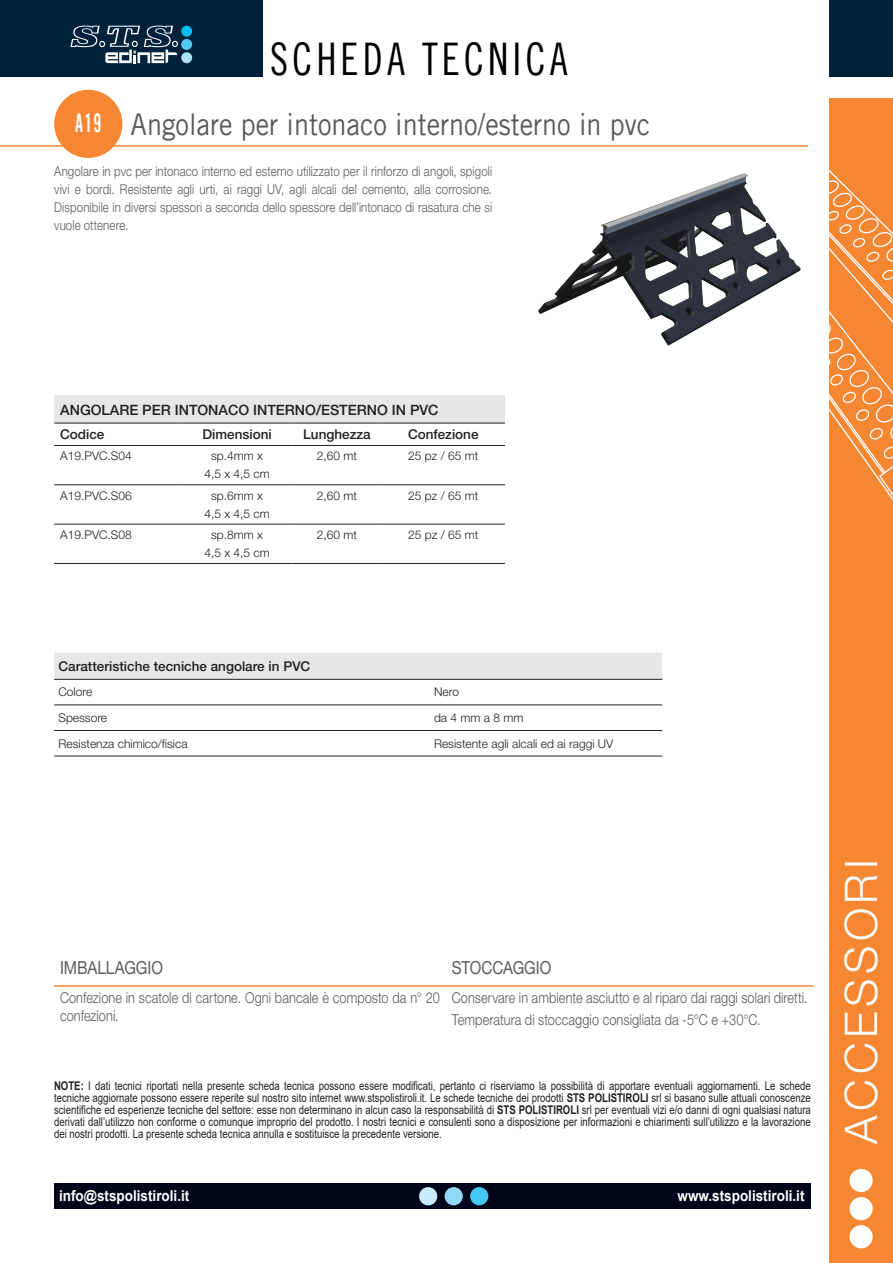
<style>
.page{position:relative;width:893px;height:1263px;background:#fff}
.page>*{position:absolute;margin:0;border:0;box-sizing:border-box;transform-origin:0 0}
.t1{font:45px "Trade Gothic LT Cond Eighteen";letter-spacing:.1em;color:#000001;scale:.9 1}
.t2{font:300 45px "Helvetica Neue LT Std";letter-spacing:.1em;color:#fff}
.ProductTitle{font:30px "Trade Gothic LT";color:#57585a;scale:.9 1}
.t3{font:25.5px "Trade Gothic LT Bold Cond Twenty";color:#fff;scale:.7 1}
.t4{font:18px "Helvetica Neue LT Std";letter-spacing:-.005em;color:#5c5c5f;scale:.85 1}
.BodyCopy{font:300 15px/18px "Helvetica Neue LT Std";letter-spacing:.005em;color:#57585a;scale:.85 1}
.t5{font:700 15px "Arial";color:#fff;scale:.9 1}
.Table_Title{font:500 14.25px "Helvetica Neue LT Std";color:#231f20}
.BodyCopy-2{font:300 13.5px/18px "Helvetica Neue LT Std";letter-spacing:.01em;color:#57585a;text-align:justify;scale:.85 1}
.Table_Header{font:500 13.5px "Helvetica Neue LT Std";color:#231f20}
.t6{font:12px/12px "Arial";color:#231f20;text-align:justify;scale:.8 1}
.Table_BodyCopy{font:300 12px/18px "Helvetica Neue LT Std";color:#231f20;text-align:center}
.s1{font-weight:700}
</style>
<div class="page">
<div style="left:54px;top:1183px;width:757px;height:26px;background:#000519"></div>
<div style="left:470px;top:1187px;width:18px;height:18px;background:#45c7f5;border-radius:50%"></div>
<div style="left:445px;top:1187px;width:18px;height:18px;background:#8fd9f7;border-radius:50%"></div>
<div style="left:419px;top:1187px;width:18px;height:18px;background:#c7ebfa;border-radius:50%"></div>
<div style="left:829px;top:99px;width:64px;height:1164px;background:#f58632"></div>
<svg style="left:829px;top:169px;width:64px;height:332px"></svg>
<div style="left:829px;top:0;width:64px;height:77px;background:#00233a"></div>
<div style="left:849px;top:1169px;width:24px;height:23px;background:#fff;border-radius:50%"></div>
<div style="left:849px;top:1197px;width:24px;height:23px;background:#fff;border-radius:50%"></div>
<div style="left:849px;top:1225px;width:24px;height:23px;background:#fff;border-radius:50%"></div>
<div style="left:0;top:0;width:262px;height:77px;background:#00223a"></div>
<div style="left:181px;top:26px;width:11px;height:11px;background:#00bcf1;border-radius:50%"></div>
<div style="left:181px;top:39px;width:11px;height:11px;background:#4ecaf4;border-radius:50%"></div>
<div style="left:181px;top:52px;width:11px;height:11px;background:#ade1f9;border-radius:50%"></div>
<svg style="left:70px;top:26px;width:108px;height:37px"></svg>
<img style="left:538px;top:173px;width:263px;height:173px">
<hr style="left:0;top:145px;width:808px;height:2px;background:#f58632">
<div style="left:54px;top:90px;width:68px;height:68px;background:#f58632;border-radius:50%"></div>
<hr style="left:54px;top:985px;width:392px;height:2px;background:#f58634">
<hr style="left:446px;top:985px;width:368px;height:2px;background:#f58634">
<div style="left:54px;top:396px;width:451px;height:27px;background:#e6e7e9"></div>
<hr style="left:54px;top:445px;width:128px;height:1px;background:#231f20">
<hr style="left:182px;top:445px;width:110px;height:1px;background:#231f20">
<hr style="left:292px;top:445px;width:90px;height:1px;background:#231f20">
<hr style="left:382px;top:445px;width:123px;height:1px;background:#231f20">
<hr style="left:54px;top:484px;width:128px;height:1px;background:#231f20">
<hr style="left:182px;top:484px;width:110px;height:1px;background:#231f20">
<hr style="left:292px;top:484px;width:90px;height:1px;background:#231f20">
<hr style="left:382px;top:484px;width:123px;height:1px;background:#231f20">
<hr style="left:54px;top:524px;width:128px;height:1px;background:#231f20">
<hr style="left:182px;top:524px;width:110px;height:1px;background:#231f20">
<hr style="left:292px;top:524px;width:90px;height:1px;background:#231f20">
<hr style="left:382px;top:524px;width:123px;height:1px;background:#231f20">
<hr style="left:54px;top:563px;width:128px;height:1px;background:#231f20">
<hr style="left:182px;top:563px;width:110px;height:1px;background:#231f20">
<hr style="left:292px;top:563px;width:90px;height:1px;background:#231f20">
<hr style="left:382px;top:563px;width:123px;height:1px;background:#231f20">
<hr style="left:54px;top:423px;width:128px;height:1px;background:#231f20">
<hr style="left:182px;top:423px;width:110px;height:1px;background:#231f20">
<hr style="left:292px;top:423px;width:90px;height:1px;background:#231f20">
<hr style="left:382px;top:423px;width:123px;height:1px;background:#231f20">
<div style="left:54px;top:653px;width:608px;height:26px;background:#e6e7e9"></div>
<hr style="left:54px;top:679px;width:376px;height:1px;background:#231f20">
<hr style="left:430px;top:679px;width:232px;height:1px;background:#231f20">
<hr style="left:54px;top:705px;width:376px;height:1px;background:#231f20">
<hr style="left:430px;top:705px;width:232px;height:1px;background:#231f20">
<hr style="left:54px;top:730px;width:376px;height:1px;background:#231f20">
<hr style="left:430px;top:730px;width:232px;height:1px;background:#231f20">
<hr style="left:54px;top:756px;width:376px;height:1px;background:#231f20">
<hr style="left:430px;top:756px;width:232px;height:1px;background:#231f20">
<h1 class="t1" style="left:270px;top:32px;width:332px">SCHEDA TECNICA</h1>
<p class="t3" style="left:75px;top:107px;width:39px">A19</p>
<p class="ProductTitle" style="left:131px;top:106px;width:579px">Angolare per intonaco interno/esterno in pvc</p>
<p class="BodyCopy-2" style="left:54px;top:162px;width:517px">Angolare in pvc per intonaco interno ed esterno utilizzato per il rinforzo di angoli, spigoli vivi e bordi. Resistente agli urti, ai raggi UV, agli alcali del cemento, alla corrosione.<br>Disponibile in diversi spessori a seconda dello spessore dell’intonaco di rasatura che si vuole ottenere.</p>
<p class="Table_Title" style="left:60px;top:401px;width:380px">ANGOLARE PER INTONACO INTERNO/ESTERNO IN PVC</p>
<p class="Table_Header" style="left:60px;top:426px;width:46px">Codice</p>
<p class="Table_Header" style="left:202px;top:426px;width:71px">Dimensioni</p>
<p class="Table_Header" style="left:303px;top:426px;width:69px">Lunghezza</p>
<p class="Table_Header" style="left:408px;top:426px;width:72px">Confezione</p>
<p class="Table_BodyCopy" style="left:60px;top:447px;width:73px">A19.PVC.S04</p>
<p class="Table_BodyCopy" style="left:204px;top:447px;width:67px">sp.4mm x<br>4,5 x 4,5 cm</p>
<p class="Table_BodyCopy" style="left:317px;top:447px;width:42px">2,60 mt</p>
<p class="Table_BodyCopy" style="left:408px;top:447px;width:72px">25 pz / 65 mt</p>
<p class="Table_BodyCopy" style="left:60px;top:486px;width:73px">A19.PVC.S06</p>
<p class="Table_BodyCopy" style="left:204px;top:486px;width:67px">sp.6mm x<br>4,5 x 4,5 cm</p>
<p class="Table_BodyCopy" style="left:317px;top:486px;width:42px">2,60 mt</p>
<p class="Table_BodyCopy" style="left:408px;top:486px;width:72px">25 pz / 65 mt</p>
<p class="Table_BodyCopy" style="left:60px;top:525px;width:73px">A19.PVC.S08</p>
<p class="Table_BodyCopy" style="left:204px;top:525px;width:67px">sp.8mm x<br>4,5 x 4,5 cm</p>
<p class="Table_BodyCopy" style="left:317px;top:525px;width:42px">2,60 mt</p>
<p class="Table_BodyCopy" style="left:408px;top:525px;width:72px">25 pz / 65 mt</p>
<p class="Table_Header" style="left:58px;top:658px;width:253px">Caratteristiche tecniche angolare in PVC</p>
<p class="Table_BodyCopy" style="left:58px;top:683px;width:35px">Colore</p>
<p class="Table_BodyCopy" style="left:434px;top:683px;width:26px">Nero</p>
<p class="Table_BodyCopy" style="left:58px;top:708px;width:50px">Spessore</p>
<p class="Table_BodyCopy" style="left:434px;top:708px;width:91px">da 4 mm a 8 mm</p>
<p class="Table_BodyCopy" style="left:58px;top:734px;width:131px">Resistenza chimico/fisica</p>
<p class="Table_BodyCopy" style="left:434px;top:734px;width:181px">Resistente agli alcali ed ai raggi UV</p>
<p class="t4" style="left:60px;top:957px;width:123px">IMBALLAGGIO</p>
<p class="t4" style="left:452px;top:957px;width:119px">STOCCAGGIO</p>
<p class="BodyCopy" style="left:60px;top:988px;width:448px">Confezione in scatole di cartone. Ogni bancale è composto da n° 20 confezioni.</p>
<p class="BodyCopy" style="left:452px;top:988px;width:420px">Conservare in ambiente asciutto e al riparo dai raggi solari diretti.</p>
<p class="BodyCopy" style="left:452px;top:1010px;width:365px">Temperatura di stoccaggio consigliata da -5°C e +30°C.</p>
<p class="t6" style="left:54px;top:1079px;width:948px"><span class="s1">NOTE:</span> I dati tecnici riportati nella presente scheda tecnica possono essere modificati, pertanto ci riserviamo la possibilità di apportare eventuali aggiornamenti. Le schede tecniche aggiornate possono essere reperite sul nostro sito internet www.stspolistiroli.it. Le schede tecniche dei prodotti <span class="s1">STS POLISTIROLI</span> srl si basano sulle attuali conoscenze scientifiche ed esperienze tecniche del settore: esse non determinano in alcun caso la responsabilità di <span class="s1">STS POLISTIROLI</span> srl per eventuali vizi e/o danni di ogni qualsiasi natura derivati dall’utilizzo non conforme o comunque improprio del prodotto. I nostri tecnici e consulenti sono a disposizione per informazioni e chiarimenti sull’utilizzo e la lavorazione dei nostri prodotti. La presente scheda tecnica annulla e sostituisce la precedente versione.</p>
<p class="t5" style="left:59px;top:1185px;width:146px">info@stspolistiroli.it</p>
<p class="t5" style="left:677px;top:1185px;width:143px">www.stspolistiroli.it</p>
<h1 class="t2" style="left:834px;top:1143px;width:286px;rotate:-90deg">ACCESSORI</h1>
</div>
